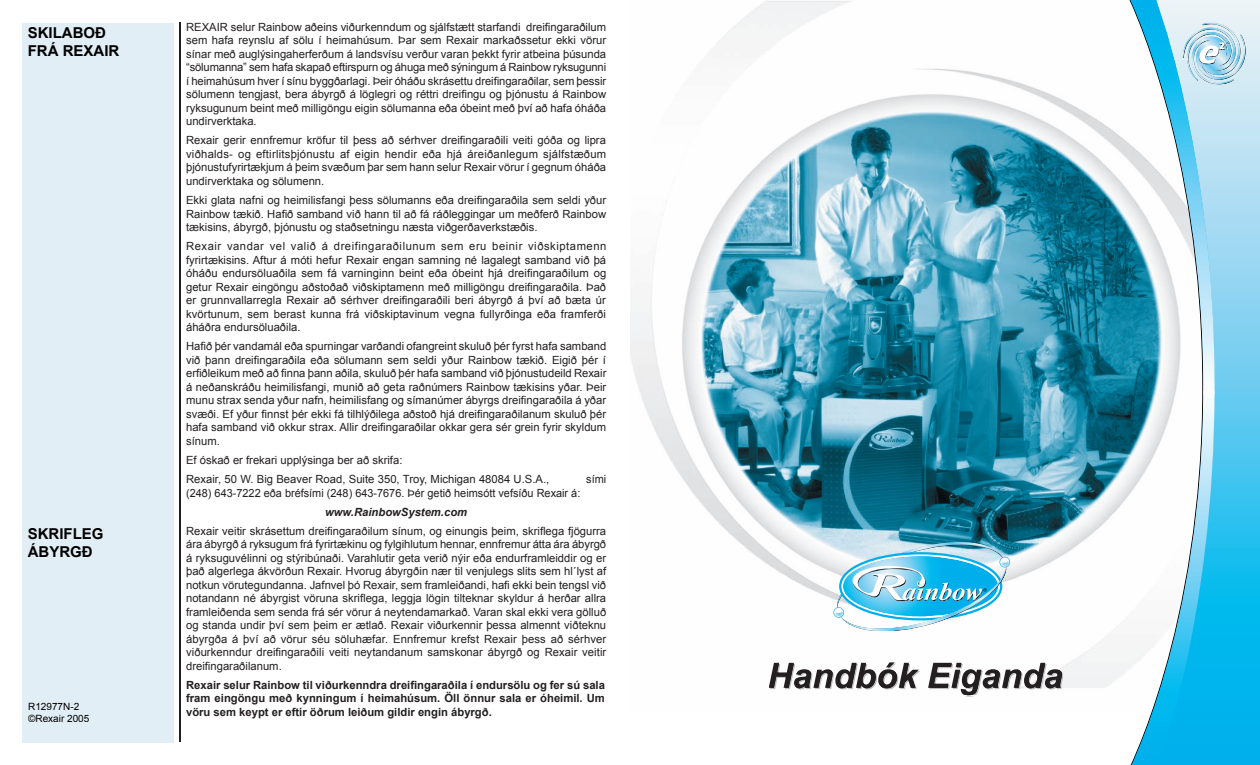
<style>
.page{position:relative;width:1260px;height:765px;background:#fff}
.page>*{position:absolute;margin:0;border:0;box-sizing:border-box;transform-origin:0 0}
.t1{font:700 15px/18px "Arial";color:#000}
.t2{font:11.25px/13.5px "Arial";color:#231f20;text-align:justify}
.t3{font:700 11.25px/13.5px "Arial";color:#231f20;text-align:justify}
.t4{font:italic 700 11.25px "Arial";color:#231f20}
.t5{font:10px/12px "Arial";color:#000}
</style>
<div class="page">
<div style="left:22px;top:23px;width:152px;height:719px;background:#e2eef5"></div>
<hr style="left:179px;top:22px;width:2px;height:720px;background:#231f20">
<img style="left:630px;top:1px;width:496px;height:695px">
<img style="left:769px;top:662px;width:294px;height:33px">
<svg style="left:770px;top:663px;width:293px;height:32px"></svg>
<img style="left:701px;top:111px;width:463px;height:460px;border-radius:50%">
<svg style="left:1215px;top:0;width:45px;height:765px;background:#64ccf0"></svg>
<svg style="left:1127px;top:0;width:88px;height:765px"></svg>
<svg style="left:1199px;top:22px;width:41px;height:42px;background:#bddae7"></svg>
<svg style="left:833px;top:543px;width:177px;height:88px"></svg>
<h1 class="t1" style="left:28px;top:25px;width:93px">SKILABOÐ<br>FRÁ REXAIR</h1>
<h1 class="t1" style="left:28px;top:526px;width:77px">SKRIFLEG<br>ÁBYRGÐ</h1>
<p class="t5" style="left:28px;top:700px;width:63px">R12977N-2 ©Rexair 2005</p>
<p class="t2" style="left:186px;top:20px;width:422px">REXAIR selur Rainbow aðeins viðurkenndum og sjálfstætt starfandi dreifingaraðilum sem hafa reynslu af sölu í heimahúsum. Þar sem Rexair markaðssetur ekki vörur sínar með auglýsingaherferðum á landsvísu verður varan þekkt fyrir atbeina þúsunda “sölumanna” sem hafa skapað eftirspurn og áhuga með sýningum á Rainbow ryksugunni í heimahúsum hver í sínu byggðarlagi. Þeir óháðu skrásettu dreifingaraðilar, sem þessir sölumenn tengjast, bera ábyrgð á löglegri og réttri dreifingu og þjónustu á Rainbow ryksugunum beint með milligöngu eigin sölumanna eða óbeint með því að hafa óháða undirverktaka.</p>
<p class="t2" style="left:186px;top:134px;width:422px">Rexair gerir ennfremur kröfur til þess að sérhver dreifingaraðili veiti góða og lipra viðhalds- og eftirlitsþjónustu af eigin hendir eða hjá áreiðanlegum sjálfstæðum þjónustufyrirtækjum á þeim svæðum þar sem hann selur Rexair vörur í gegnum óháða undirverktaka og sölumenn.</p>
<p class="t2" style="left:186px;top:193px;width:422px">Ekki glata nafni og heimilisfangi þess sölumanns eða dreifingaraðila sem seldi yður Rainbow tækið. Hafið samband við hann til að fá ráðleggingar um meðferð Rainbow tækisins, ábyrgð, þjónustu og staðsetningu næsta viðgerðaverkstæðis.</p>
<p class="t2" style="left:186px;top:240px;width:422px">Rexair vandar vel valið á dreifingaraðilunum sem eru beinir viðskiptamenn fyrirtækisins. Aftur á móti hefur Rexair engan samning né lagalegt samband við þá óháðu endursöluaðila sem fá varninginn beint eða óbeint hjá dreifingaraðilum og getur Rexair eingöngu aðstoðað viðskiptamenn með milligöngu dreifingaraðila. Það er grunnvallarregla Rexair að sérhver dreifingaraðili beri ábyrgð á því að bæta úr kvörtunum, sem berast kunna frá viðskiptavinum vegna fullyrðinga eða framferði áháðra endursöluaðila.</p>
<p class="t2" style="left:186px;top:340px;width:422px">Hafið þér vandamál eða spurningar varðandi ofangreint skuluð þér fyrst hafa samband við þann dreifingaraðila eða sölumann sem seldi yður Rainbow tækið. Eigið þér í erfiðleikum með að finna þann aðila, skuluð þér hafa samband við þjónustudeild Rexair á neðanskráðu heimilisfangi, munið að geta raðnúmers Rainbow tækisins yðar. Þeir munu strax senda yður nafn, heimilisfang og símanúmer ábyrgs dreifingaraðila á yðar svæði. Ef yður finnst þér ekki fá tilhlýðilega aðstoð hjá dreifingaraðilanum skuluð þér hafa samband við okkur strax. Allir dreifingaraðilar okkar gera sér grein fyrir skyldum sínum.</p>
<p class="t2" style="left:186px;top:451px;width:365px;line-height:19.1px">Ef óskað er frekari upplýsinga ber að skrifa:<br>Rexair, 50 W. Big Beaver Road, Suite 350, Troy, Michigan 48084 U.S.A.,</p>
<p class="t2" style="left:586px;top:472px;width:22px">sími</p>
<p class="t2" style="left:186px;top:486px;width:396px">(248) 643-7222 eða bréfsími (248) 643-7676. Þér getið heimsótt vefsíðu Rexair á:</p>
<p class="t4" style="left:325px;top:504px;width:144px">www.RainbowSystem.com</p>
<p class="t2" style="left:186px;top:524px;width:422px">Rexair veitir skrásettum dreifingaraðilum sínum, og einungis þeim, skriflega fjögurra ára ábyrgð á ryksugum frá fyrirtækinu og fylgihlutum hennar, ennfremur átta ára ábyrgð á ryksuguvélinni og stýribúnaði. Varahlutir geta verið nýir eða endurframleiddir og er það algerlega ákvörðun Rexair. Hvorug ábyrgðin nær til venjulegs slits sem hl´lyst af notkun vörutegundanna. Jafnvel þó Rexair, sem framleiðandi, hafi ekki bein tengsl við notandann né ábyrgist vöruna skriflega, leggja lögin tilteknar skyldur á herðar allra framleiðenda sem senda frá sér vörur á neytendamarkað. Varan skal ekki vera gölluð og standa undir því sem þeim er ætlað. Rexair viðurkennir þessa almennt viðteknu ábyrgða á því að vörur séu söluhæfar. Ennfremur krefst Rexair þess að sérhver viðurkenndur dreifingaraðili veiti neytandanum samskonar ábyrgð og Rexair veitir dreifingaraðilanum.</p>
<p class="t3" style="left:186px;top:679px;width:420px">Rexair selur Rainbow til viðurkenndra dreifingaraðila í endursölu og fer sú sala fram eingöngu með kynningum í heimahúsum. Öll önnur sala er óheimil. Um vöru sem keypt er eftir öðrum leiðum gildir engin ábyrgð.</p>
</div>
